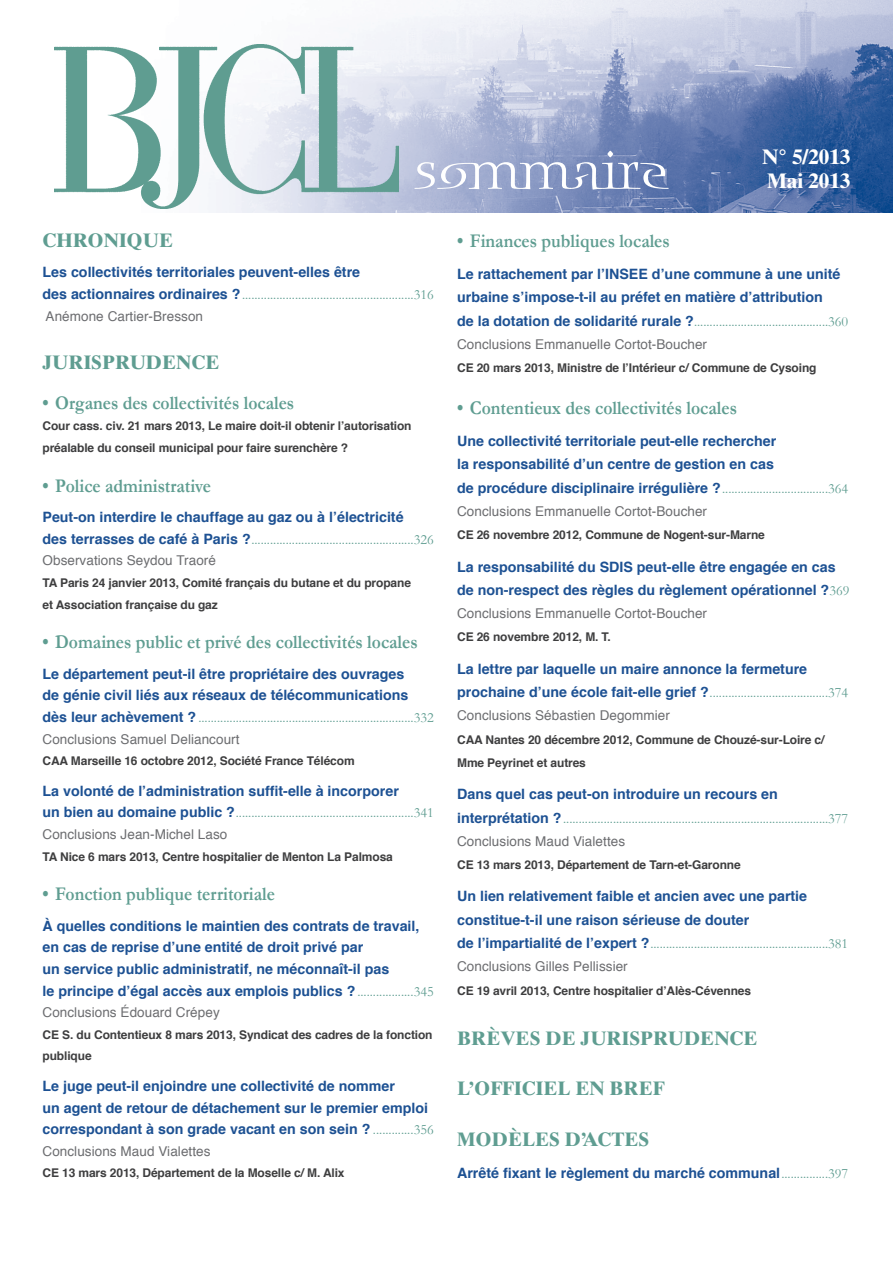
<style>
.page{position:relative;width:893px;height:1263px;background:#fff}
.page>*{position:absolute;margin:0;border:0;box-sizing:border-box;transform-origin:0 0}
.t1{font:55.2px "Blue Island Std";color:#fff}
.t2{font:700 21px/23.7px "Times Ten LT Std";color:#fff}
.t3{font:700 19.5px "Garamond";color:#5f9d91;scale:.9 1}
.t4{font:700 19.5px "Times Ten LT Std";color:#5f9d91}
.t5{font:700 14.25px/21.6px "Helvetica";color:#1d5193}
.t6{font:14.25px "Garamond";color:#5f9d91}
.t7{font:13.5px "Helvetica";letter-spacing:.005em;color:#6c6d70}
.t8{font:700 12px/21.6px "Helvetica";letter-spacing:-.01em;color:#3e3e3f}
.s1{font-family:"Helvetica";font-weight:700;color:#1d5193}
.s2{font-family:"Garamond";font-weight:400;color:#5f9d91}
</style>
<div class="page">
<img style="left:156px;top:0;width:737px;height:213px">
<img style="left:55px;top:45px;width:344px;height:163px">
<h1 class="t1" style="left:415px;top:138px;width:255px">sommaire</h1>
<h2 class="t2" style="left:762px;top:145px;width:90px">N° 5/2013<br>MAI 2013</h2>
<h3 class="t4" style="left:43px;top:228px;width:132px">CHRONIQUE</h3>
<p class="t5" style="left:43px;top:262px;width:319px">Les collectivités territoriales peuvent-elles être</p>
<p class="t6" style="left:43px;top:286px;width:393px"><span class="s1">des actionnaires ordinaires ?</span>.......................................................316</p>
<p class="t7" style="left:46px;top:305px;width:159px">Anémone Cartier-Bresson</p>
<h3 class="t4" style="left:43px;top:351px;width:179px">JURISPRUDENCE</h3>
<h3 class="t3" style="left:43px;top:391px;width:281px">• Organes des collectivités locales</h3>
<p class="t8" style="left:43px;top:416px;width:371px">Cour cass. civ. 21 mars 2013, Le maire doit-il obtenir l’autorisation préalable du conseil municipal pour faire surenchère ?</p>
<h3 class="t3" style="left:43px;top:474px;width:189px">• Police administrative</h3>
<p class="t5" style="left:43px;top:507px;width:363px">Peut-on interdire le chauffage au gaz ou à l’électricité</p>
<p class="t6" style="left:43px;top:531px;width:393px"><span class="s1">des terrasses de café à Paris ?</span>....................................................326</p>
<p class="t7" style="left:43px;top:550px;width:175px">Observations Seydou Traoré</p>
<p class="t8" style="left:43px;top:572px;width:370px">TA Paris 24 janvier 2013, Comité français du butane et du propane et Association française du gaz</p>
<h3 class="t3" style="left:43px;top:630px;width:418px">• Domaines public et privé des collectivités locales</h3>
<p class="t5" style="left:43px;top:663px;width:367px">Le département peut-il être propriétaire des ouvrages de génie civil liés aux réseaux de télécommunications</p>
<p class="t6" style="left:43px;top:709px;width:393px"><span class="s1">dès leur achèvement ?</span> .....................................................................332</p>
<p class="t7" style="left:43px;top:728px;width:199px">Conclusions Samuel Deliancourt</p>
<p class="t8" style="left:43px;top:750px;width:314px">CAA Marseille 16 octobre 2012, Société France Télécom</p>
<p class="t5" style="left:43px;top:780px;width:358px">La volonté de l’administration suffit-elle à incorporer</p>
<p class="t6" style="left:43px;top:804px;width:393px"><span class="s1">un bien au domaine public ?</span>.........................................................341</p>
<p class="t7" style="left:43px;top:824px;width:186px">Conclusions Jean-Michel Laso</p>
<p class="t8" style="left:43px;top:846px;width:352px">TA Nice 6 mars 2013, Centre hospitalier de Menton La Palmosa</p>
<h3 class="t3" style="left:43px;top:882px;width:260px">• Fonction publique territoriale</h3>
<p class="t5" style="left:43px;top:915px;width:393px">À quelles conditions le maintien des contrats de travail, en cas de reprise d’une entité de droit privé par<br>un service public administratif, ne méconnaît-il pas<br>le principe d’égal accès aux emplois publics ?<span class="s2">..................345</span></p>
<p class="t7" style="left:43px;top:1002px;width:179px">Conclusions Édouard Crépey</p>
<p class="t8" style="left:43px;top:1024px;width:392px">CE S. du Contentieux 8 mars 2013, Syndicat des cadres de la fonction publique</p>
<p class="t5" style="left:43px;top:1075px;width:393px">Le juge peut-il enjoindre une collectivité de nommer<br>un agent de retour de détachement sur le premier emploi correspondant à son grade vacant en son sein ? <span class="s2">.............356</span></p>
<p class="t7" style="left:43px;top:1141px;width:170px">Conclusions Maud Vialettes</p>
<p class="t8" style="left:43px;top:1162px;width:304px">CE 13 mars 2013, Département de la Moselle c/ M. Alix</p>
<h3 class="t3" style="left:457px;top:229px;width:238px">• Finances publiques locales</h3>
<p class="t5" style="left:457px;top:263px;width:385px;line-height:23.2px">Le rattachement par l’INSEE d’une commune à une unité urbaine s’impose-t-il au préfet en matière d’attribution</p>
<p class="t6" style="left:457px;top:313px;width:393px"><span class="s1">de la dotation de solidarité rurale ?</span>...........................................360</p>
<p class="t7" style="left:457px;top:334px;width:252px">Conclusions Emmanuelle Cortot-Boucher</p>
<p class="t8" style="left:457px;top:357px;width:361px">CE 20 mars 2013, Ministre de l’Intérieur c/ Commune de Cysoing</p>
<h3 class="t3" style="left:457px;top:396px;width:312px">• Contentieux des collectivités locales</h3>
<p class="t5" style="left:457px;top:429px;width:321px;line-height:23.2px">Une collectivité territoriale peut-elle rechercher la responsabilité d’un centre de gestion en cas</p>
<p class="t6" style="left:457px;top:479px;width:393px"><span class="s1">de procédure disciplinaire irrégulière ?</span>..................................364</p>
<p class="t7" style="left:457px;top:501px;width:252px">Conclusions Emmanuelle Cortot-Boucher</p>
<p class="t8" style="left:457px;top:524px;width:309px">CE 26 novembre 2012, Commune de Nogent-sur-Marne</p>
<p class="t5" style="left:457px;top:555px;width:394px;line-height:23.2px">La responsabilité du SDIS peut-elle être engagée en cas de non-respect des règles du règlement opérationnel ?<span class="s2">369</span></p>
<p class="t7" style="left:457px;top:603px;width:252px">Conclusions Emmanuelle Cortot-Boucher</p>
<p class="t8" style="left:457px;top:626px;width:155px">CE 26 novembre 2012, M. T.</p>
<p class="t5" style="left:457px;top:658px;width:352px">La lettre par laquelle un maire annonce la fermeture</p>
<p class="t6" style="left:457px;top:684px;width:393px"><span class="s1">prochaine d’une école fait-elle grief ?</span>......................................374</p>
<p class="t7" style="left:457px;top:705px;width:214px">Conclusions Sébastien Degommier</p>
<p class="t8" style="left:457px;top:728px;width:369px;line-height:23.2px">CAA Nantes 20 décembre 2012, Commune de Chouzé-sur-Loire c/<br>Mme Peyrinet et autres</p>
<p class="t5" style="left:457px;top:784px;width:322px">Dans quel cas peut-on introduire un recours en</p>
<p class="t6" style="left:457px;top:809px;width:393px"><span class="s1">interprétation ?</span>.....................................................................................377</p>
<p class="t7" style="left:457px;top:831px;width:170px">Conclusions Maud Vialettes</p>
<p class="t8" style="left:457px;top:854px;width:285px">CE 13 mars 2013, Département de Tarn-et-Garonne</p>
<p class="t5" style="left:457px;top:885px;width:352px;line-height:23.2px">Un lien relativement faible et ancien avec une partie constitue-t-il une raison sérieuse de douter</p>
<p class="t6" style="left:457px;top:935px;width:393px"><span class="s1">de l’impartialité de l’expert ?</span>.........................................................381</p>
<p class="t7" style="left:457px;top:956px;width:172px">Conclusions Gilles Pellissier</p>
<p class="t8" style="left:457px;top:980px;width:295px">CE 19 avril 2013, Centre hospitalier d’Alès-Cévennes</p>
<h3 class="t4" style="left:457px;top:1026px;width:302px">BRÈVES DE JURISPRUDENCE</h3>
<h3 class="t4" style="left:457px;top:1077px;width:209px">L’OFFICIEL EN BREF</h3>
<h3 class="t4" style="left:457px;top:1127px;width:194px">MODÈLES D’ACTES</h3>
<p class="t5" style="left:457px;top:1162px;width:393px">Arrêté fixant le règlement du marché communal<span class="s2">...............397</span></p>
</div>
